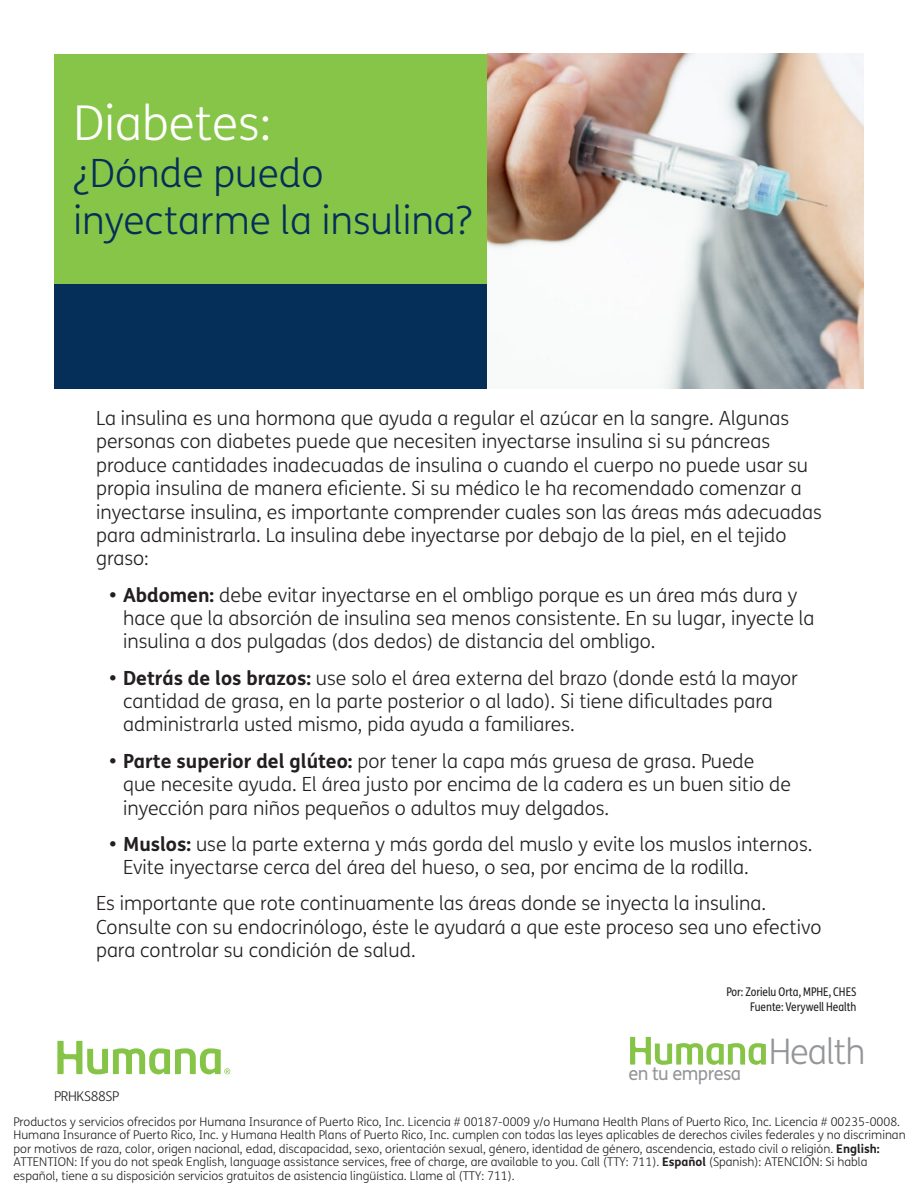
<style>
.page{position:relative;width:918px;height:1188px;background:#fff}
.page>*{position:absolute;margin:0;border:0;box-sizing:border-box;transform-origin:0 0}
.t1{font:300 48px "FS Humana";color:#fff}
.t2{font:300 39px/46.8px "FS Humana";color:#052e59}
.t3{font:300 35.25px "FS Humana";letter-spacing:-.03em;color:#939598}
.t4{font:300 19.5px/23.4px "FS Humana";color:#231f20}
.t5{font:18.75px "FS Humana";letter-spacing:-.03em;color:#939598}
.t6{font:300 13.5px "FS Humana";letter-spacing:-.02em;color:#231f20}
.t7{font:300 12px/13.5px "FS Humana";color:#231f20}
.t8{font:12px/14.4px "FS Humana Condensed";color:#231f20;text-align:right;scale:.95 1}
.s1{font-weight:700}
</style>
<div class="page">
<div style="left:54px;top:54px;width:437px;height:287px;background:#86c547"></div>
<div style="left:54px;top:285px;width:436px;height:104px;background:#052e59"></div>
<svg style="left:57px;top:1041px;width:173px;height:33px"></svg>
<svg style="left:630px;top:1037px;width:136px;height:28px"></svg>
<img style="left:487px;top:54px;width:377px;height:335px">
<h1 class="t1" style="left:74px;top:91px;width:199px">Diabetes:</h1>
<h2 class="t2" style="left:74px;top:149px;width:400px">¿Dónde puedo inyectarme la insulina?</h2>
<p class="t4" style="left:96px;top:406px;width:727px">La insulina es una hormona que ayuda a regular el azúcar en la sangre. Algunas personas con diabetes puede que necesiten inyectarse insulina si su páncreas produce cantidades inadecuadas de insulina o cuando el cuerpo no puede usar su propia insulina de manera eficiente. Si su médico le ha recomendado comenzar a inyectarse insulina, es importante comprender cuales son las áreas más adecuadas para administrarla. La insulina debe inyectarse por debajo de la piel, en el tejido graso:</p>
<p class="t4" style="left:123px;top:583px;width:693px;text-indent:-13px"><span class="s1">• Abdomen:</span> debe evitar inyectarse en el ombligo porque es un área más dura y hace que la absorción de insulina sea menos consistente. En su lugar, inyecte la insulina a dos pulgadas (dos dedos) de distancia del ombligo.</p>
<p class="t4" style="left:123px;top:666px;width:676px;text-indent:-13px"><span class="s1">• Detrás de los brazos:</span> use solo el área externa del brazo (donde está la mayor cantidad de grasa, en la parte posterior o al lado). Si tiene dificultades para administrarla usted mismo, pida ayuda a familiares.</p>
<p class="t4" style="left:123px;top:749px;width:670px;text-indent:-13px"><span class="s1">• Parte superior del glúteo:</span> por tener la capa más gruesa de grasa. Puede que necesite ayuda. El área justo por encima de la cadera es un buen sitio de inyección para niños pequeños o adultos muy delgados.</p>
<p class="t4" style="left:123px;top:832px;width:691px;text-indent:-13px"><span class="s1">• Muslos:</span> use la parte externa y más gorda del muslo y evite los muslos internos.<br>Evite inyectarse cerca del área del hueso, o sea, por encima de la rodilla.</p>
<p class="t4" style="left:96px;top:891px;width:727px">Es importante que rote continuamente las áreas donde se inyecta la insulina.<br>Consulte con su endocrinólogo, éste le ayudará a que este proceso sea uno efectivo para controlar su condición de salud.</p>
<p class="t8" style="left:726px;top:984px;width:138px">Por: Zorielu Orta, MPHE, CHES<br>Fuente: Verywell Health</p>
<p class="t6" style="left:54px;top:1087px;width:67px">PRHKS88SP</p>
<p class="t5" style="left:628px;top:1060px;width:114px">en tu empresa</p>
<h3 class="t3" style="left:769px;top:1028px;width:98px">Health</h3>
<p class="t7" style="left:14px;top:1115px;width:894px">Productos y servicios ofrecidos por Humana Insurance of Puerto Rico, Inc. Licencia # 00187-0009 y/o Humana Health Plans of Puerto Rico, Inc. Licencia # 00235-0008.<br>Humana Insurance of Puerto Rico, Inc. y Humana Health Plans of Puerto Rico, Inc. cumplen con todas las leyes aplicables de derechos civiles federales y no discriminan por motivos de raza, color, origen nacional, edad, discapacidad, sexo, orientación sexual, género, identidad de género, ascendencia, estado civil o religión. <span class="s1">English:<br></span>ATTENTION: If you do not speak English, language assistance services, free of charge, are available to you. Call (TTY: 711). <span class="s1">Español</span> (Spanish): ATENCIÓN: Si habla español, tiene a su disposición servicios gratuitos de asistencia lingüística. Llame al (TTY: 711).</p>
</div>
